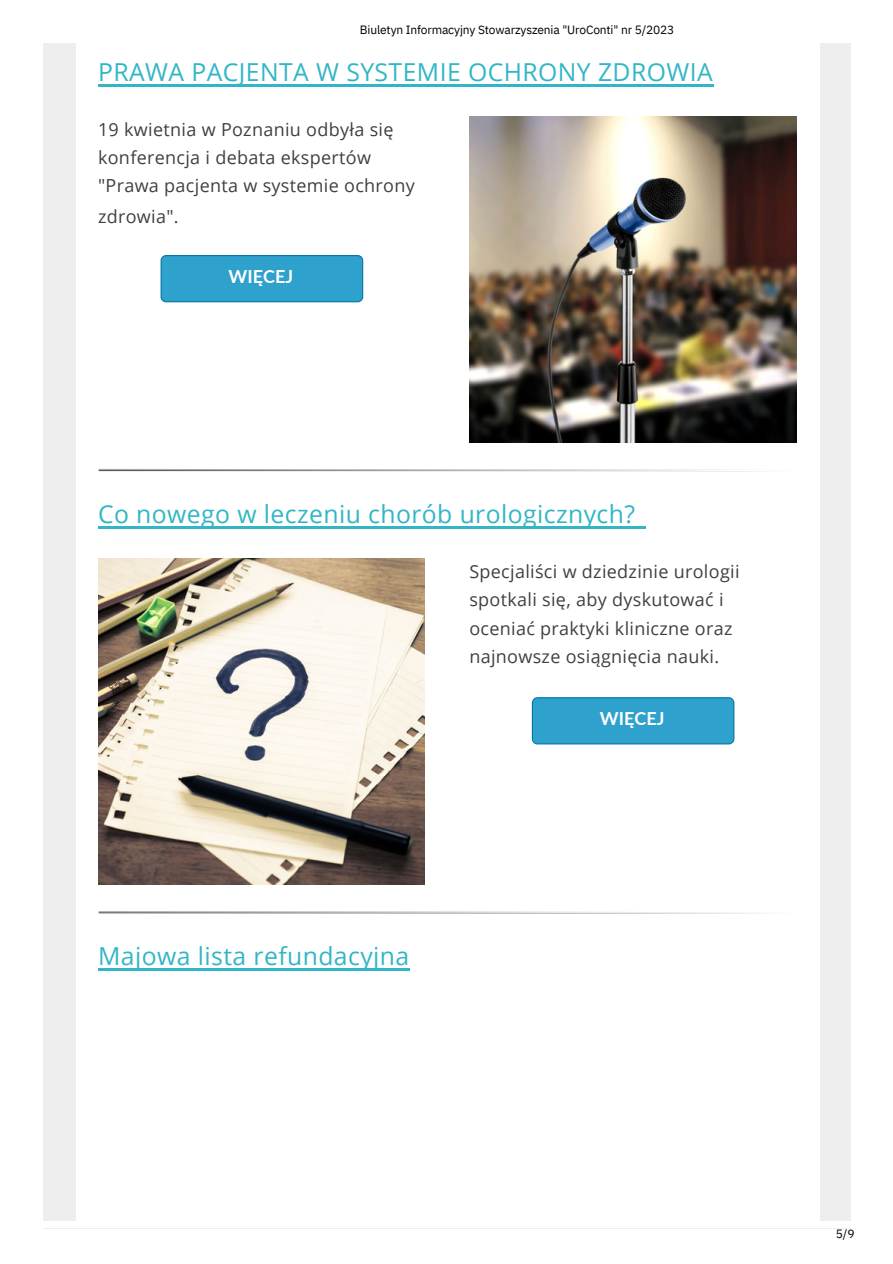
<style>
.page{position:relative;width:893px;height:1264px;background:#fff}
.page>*{position:absolute;margin:0;border:0;box-sizing:border-box;transform-origin:0 0}
.t1{font:24.75px "Open Sans";letter-spacing:.015em;color:#32b6c6}
.t2{font:18px/28px "Open Sans";letter-spacing:.02em;color:#404040}
.t3{font:700 18px "Lato";color:#fff}
.t4{font:12px "IBM Plex Sans";letter-spacing:-.01em;color:#000}
</style>
<div class="page">
<div style="left:43px;top:43px;width:807px;height:1177px;background:#eee"></div>
<div style="left:76px;top:43px;width:743px;height:1177px;background:#fff"></div>
<svg style="left:99px;top:469px;width:625px;height:2px"></svg>
<svg style="left:99px;top:911px;width:625px;height:2px"></svg>
<hr style="left:98px;top:84px;width:615px;height:2px;background:#32b6c6">
<svg style="left:160px;top:255px;width:204px;height:48px;background:#30a0cb"></svg>
<img style="left:470px;top:117px;width:326px;height:326px">
<hr style="left:98px;top:526px;width:547px;height:2px;background:#32b6c6">
<img style="left:99px;top:559px;width:326px;height:325px">
<hr style="left:98px;top:968px;width:311px;height:2px;background:#32b6c6">
<svg style="left:532px;top:697px;width:202px;height:47px;background:#2d9fcb"></svg>
<p class="t4" style="left:360px;top:22px;width:316px">Biuletyn Informacyjny Stowarzyszenia "UroConti" nr 5/2023</p>
<p class="t1" style="left:98px;top:55px;width:616px">PRAWA PACJENTA W SYSTEMIE OCHRONY ZDROWIA</p>
<p class="t2" style="left:98px;top:115px;width:318px">19 kwietnia w Poznaniu odbyła się konferencja i debata ekspertów "Prawa pacjenta w systemie ochrony</p>
<p class="t2" style="left:98px;top:202px;width:82px">zdrowia".</p>
<p class="t3" style="left:228px;top:265px;width:66px">WIĘCEJ</p>
<p class="t1" style="left:98px;top:497px;width:538px">Co nowego w leczeniu chorób urologicznych?</p>
<p class="t2" style="left:469px;top:557px;width:271px">Specjaliści w dziedzinie urologii spotkali się, aby dyskutować i oceniać praktyki kliniczne oraz najnowsze osiągnięcia nauki.</p>
<p class="t1" style="left:98px;top:939px;width:313px">Majowa lista refundacyjna</p>
<p class="t3" style="left:600px;top:707px;width:66px">WIĘCEJ</p>
<p class="t4" style="left:835px;top:1225px;width:20px">5/9</p>
</div>
